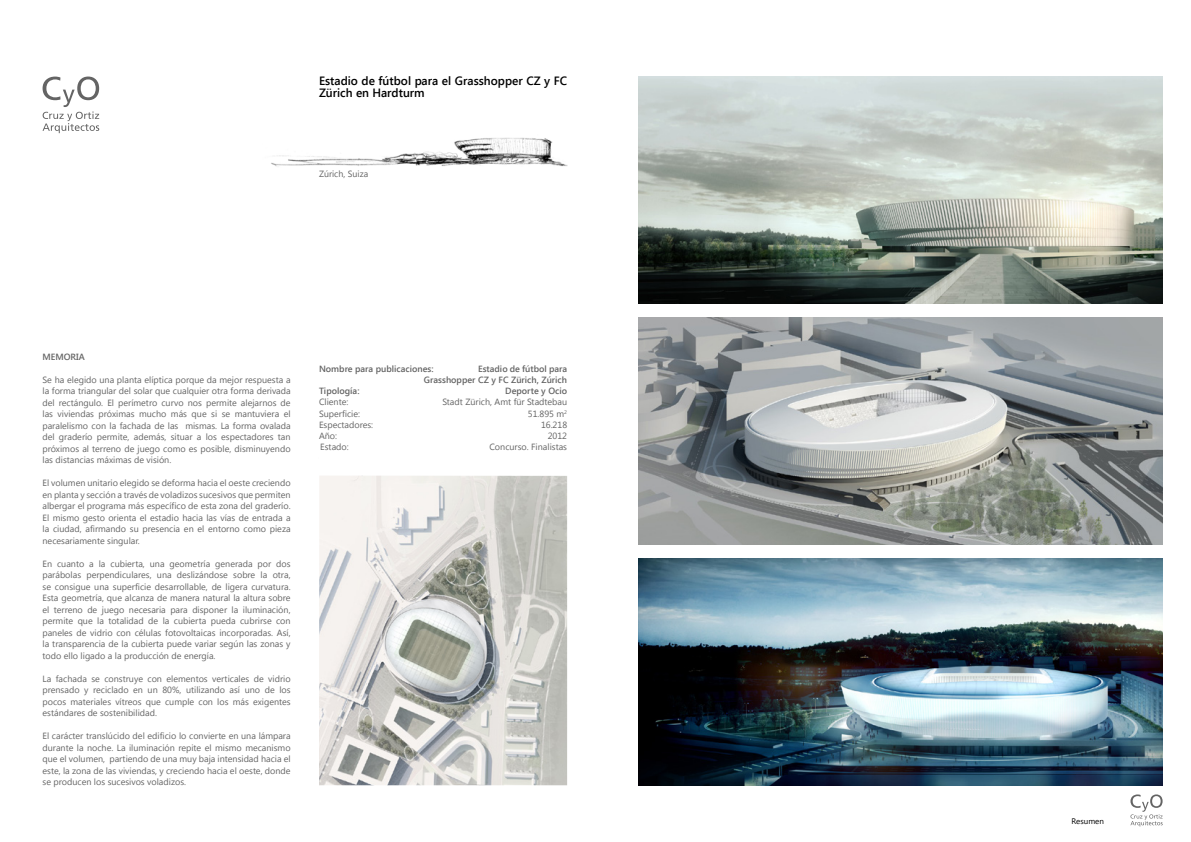
<style>
.page{position:relative;width:1191px;height:842px;background:#fff}
.page>*{position:absolute;margin:0;border:0;box-sizing:border-box;transform-origin:0 0}
.t1{font:600 12px/12px "Segoe UI";color:#000}
.t2{font:9px/11.5px "Segoe UI";color:#646464;text-align:justify}
.t3{font:600 9px/11px "Segoe UI";color:#646464;text-align:right}
.t4{font:8px "Segoe UI";color:#000}
</style>
<div class="page">
<img style="left:638px;top:558px;width:524px;height:227px">
<img style="left:638px;top:318px;width:524px;height:226px">
<img style="left:319px;top:476px;width:248px;height:309px">
<img style="left:638px;top:77px;width:524px;height:226px">
<img style="left:271px;top:137px;width:296px;height:30px">
<svg style="left:43px;top:77px;width:56px;height:56px"></svg>
<svg style="left:1130px;top:794px;width:32px;height:32px"></svg>
<h1 class="t1" style="left:319px;top:74px;width:250px">Estadio de fútbol para el Grasshopper CZ y FC<br>Zürich en Hardturm</h1>
<p class="t2" style="left:319px;top:167px;width:51px">Zúrich, Suiza</p>
<p class="t3" style="left:43px;top:350px;width:44px">MEMORIA</p>
<p class="t2" style="left:43px;top:373px;width:250px">Se ha elegido una planta elíptica porque da mejor respuesta a la forma triangular del solar que cualquier otra forma derivada del rectángulo. El perímetro curvo nos permite alejarnos de las viviendas próximas mucho más que si se mantuviera el paralelismo con la fachada de las mismas. La forma ovalada del graderío permite, además, situar a los espectadores tan próximos al terreno de juego como es posible, disminuyendo las distancias máximas de visión.</p>
<p class="t2" style="left:43px;top:477px;width:250px">El volumen unitario elegido se deforma hacia el oeste creciendo en planta y sección a través de voladizos sucesivos que permiten albergar el programa más específico de esta zona del graderío.<br>El mismo gesto orienta el estadio hacia las vías de entrada a la ciudad, afirmando su presencia en el entorno como pieza necesariamente singular.</p>
<p class="t2" style="left:43px;top:557px;width:250px">En cuanto a la cubierta, una geometría generada por dos parábolas perpendiculares, una deslizándose sobre la otra, se consigue una superficie desarrollable, de ligera curvatura.<br>Esta geometría, que alcanza de manera natural la altura sobre el terreno de juego necesaria para disponer la iluminación, permite que la totalidad de la cubierta pueda cubrirse con paneles de vidrio con células fotovoltaicas incorporadas. Así, la transparencia de la cubierta puede variar según las zonas y todo ello ligado a la producción de energía.</p>
<p class="t2" style="left:43px;top:672px;width:250px">La fachada se construye con elementos verticales de vidrio prensado y reciclado en un 80%, utilizando así uno de los pocos materiales vítreos que cumple con los más exigentes estándares de sostenibilidad.</p>
<p class="t2" style="left:43px;top:730px;width:250px">El carácter translúcido del edificio lo convierte en una lámpara durante la noche. La iluminación repite el mismo mecanismo que el volumen, partiendo de una muy baja intensidad hacia el este, la zona de las viviendas, y creciendo hacia el oeste, donde se producen los sucesivos voladizos.</p>
<p class="t3" style="left:424px;top:363px;width:145px">Estadio de fútbol para<br>Grasshopper CZ y FC Zürich, Zúrich</p>
<p class="t3" style="left:319px;top:363px;width:116px">Nombre para publicaciones:</p>
<p class="t3" style="left:319px;top:385px;width:42px">Tipología:</p>
<p class="t3" style="left:505px;top:385px;width:63px">Deporte y Ocio</p>
<p class="t2" style="left:319px;top:396px;width:31px">Cliente:</p>
<p class="t2" style="left:442px;top:396px;width:126px">Stadt Zürich, Amt für Stadtebau</p>
<p class="t2" style="left:319px;top:407px;width:42px">Superficie:</p>
<p class="t2" style="left:528px;top:407px;width:41px">51.895 m<sup>2</sup></p>
<p class="t2" style="left:319px;top:419px;width:56px">Espectadores:</p>
<p class="t2" style="left:541px;top:419px;width:28px">16.218</p>
<p class="t2" style="left:319px;top:430px;width:20px">Año:</p>
<p class="t2" style="left:548px;top:430px;width:21px">2012</p>
<p class="t2" style="left:320px;top:441px;width:30px">Estado:</p>
<p class="t2" style="left:489px;top:441px;width:79px">Concurso. Finalistas</p>
<p class="t4" style="left:1071px;top:816px;width:34px">Resumen</p>
</div>
